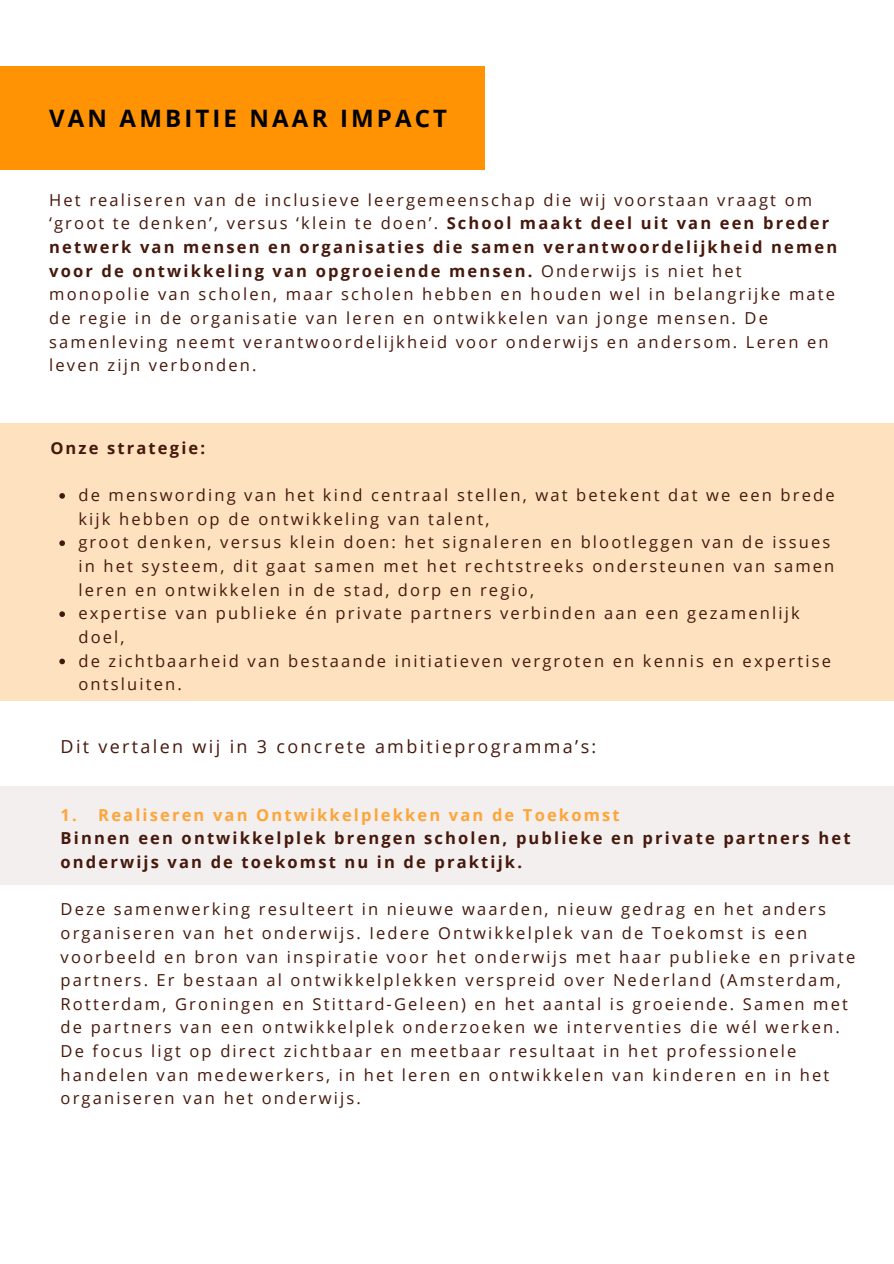
<style>
.page{position:relative;width:894px;height:1264px;background:#fff}
.page>*{position:absolute;margin:0;border:0;box-sizing:border-box;transform-origin:0 0}
.t1{font:700 24px "Open Sans";letter-spacing:.13em;color:#000}
.t2{font:18px "Open Sans";letter-spacing:.13em;color:#46180b}
.t3{font:16.5px/23.7px "Open Sans";letter-spacing:.13em;color:#46180b}
.t4{font:700 16.5px/23.7px "Open Sans";letter-spacing:.13em;color:#46180b}
.t5{font:700 16.5px "Open Sans";letter-spacing:.13em;color:#fea539}
.s1{font-weight:700}
</style>
<div class="page">
<div style="left:0;top:424px;width:893px;height:277px;background:#fee2c0"></div>
<svg style="left:59px;top:493px;width:6px;height:5px"></svg>
<svg style="left:59px;top:540px;width:6px;height:6px"></svg>
<svg style="left:59px;top:611px;width:6px;height:6px"></svg>
<svg style="left:59px;top:658px;width:6px;height:6px"></svg>
<div style="left:0;top:787px;width:893px;height:98px;background:#f2efee"></div>
<div style="left:0;top:66px;width:485px;height:104px;background:#ff9303"></div>
<p class="t1" style="left:49px;top:101px;width:399px">VAN AMBITIE NAAR IMPACT</p>
<p class="t3" style="left:49px;top:187px;width:789px">Het realiseren van de inclusieve leergemeenschap die wij voorstaan vraagt om ‘groot te denken’, versus ‘klein te doen’. <span class="s1">School maakt deel uit van een breder netwerk van mensen en organisaties die samen verantwoordelijkheid nemen voor de ontwikkeling van opgroeiende mensen.</span> Onderwijs is niet het monopolie van scholen, maar scholen hebben en houden wel in belangrijke mate de regie in de organisatie van leren en ontwikkelen van jonge mensen. De samenleving neemt verantwoordelijkheid voor onderwijs en andersom. Leren en leven zijn verbonden.</p>
<p class="t4" style="left:50px;top:435px;width:156px">Onze strategie:</p>
<p class="t3" style="left:78px;top:482px;width:757px">de menswording van het kind centraal stellen, wat betekent dat we een brede kijk hebben op de ontwikkeling van talent,</p>
<p class="t3" style="left:78px;top:530px;width:757px">groot denken, versus klein doen: het signaleren en blootleggen van de issues in het systeem, dit gaat samen met het rechtstreeks ondersteunen van samen leren en ontwikkelen in de stad, dorp en regio,</p>
<p class="t3" style="left:78px;top:601px;width:722px">expertise van publieke én private partners verbinden aan een gezamenlijk doel,</p>
<p class="t3" style="left:78px;top:648px;width:753px">de zichtbaarheid van bestaande initiatieven vergroten en kennis en expertise ontsluiten.</p>
<p class="t2" style="left:61px;top:734px;width:537px">Dit vertalen wij in 3 concrete ambitieprogramma’s:</p>
<p class="t5" style="left:61px;top:803px;width:560px">1. Realiseren van Ontwikkelplekken van de Toekomst</p>
<p class="t4" style="left:61px;top:826px;width:791px">Binnen een ontwikkelplek brengen scholen, publieke en private partners het onderwijs van de toekomst nu in de praktijk.</p>
<p class="t3" style="left:61px;top:896px;width:796px">Deze samenwerking resulteert in nieuwe waarden, nieuw gedrag en het anders organiseren van het onderwijs. Iedere Ontwikkelplek van de Toekomst is een voorbeeld en bron van inspiratie voor het onderwijs met haar publieke en private partners. Er bestaan al ontwikkelplekken verspreid over Nederland (Amsterdam, Rotterdam, Groningen en Stittard-Geleen) en het aantal is groeiende. Samen met de partners van een ontwikkelplek onderzoeken we interventies die wél werken.<br>De focus ligt op direct zichtbaar en meetbaar resultaat in het professionele handelen van medewerkers, in het leren en ontwikkelen van kinderen en in het organiseren van het onderwijs.</p>
</div>
